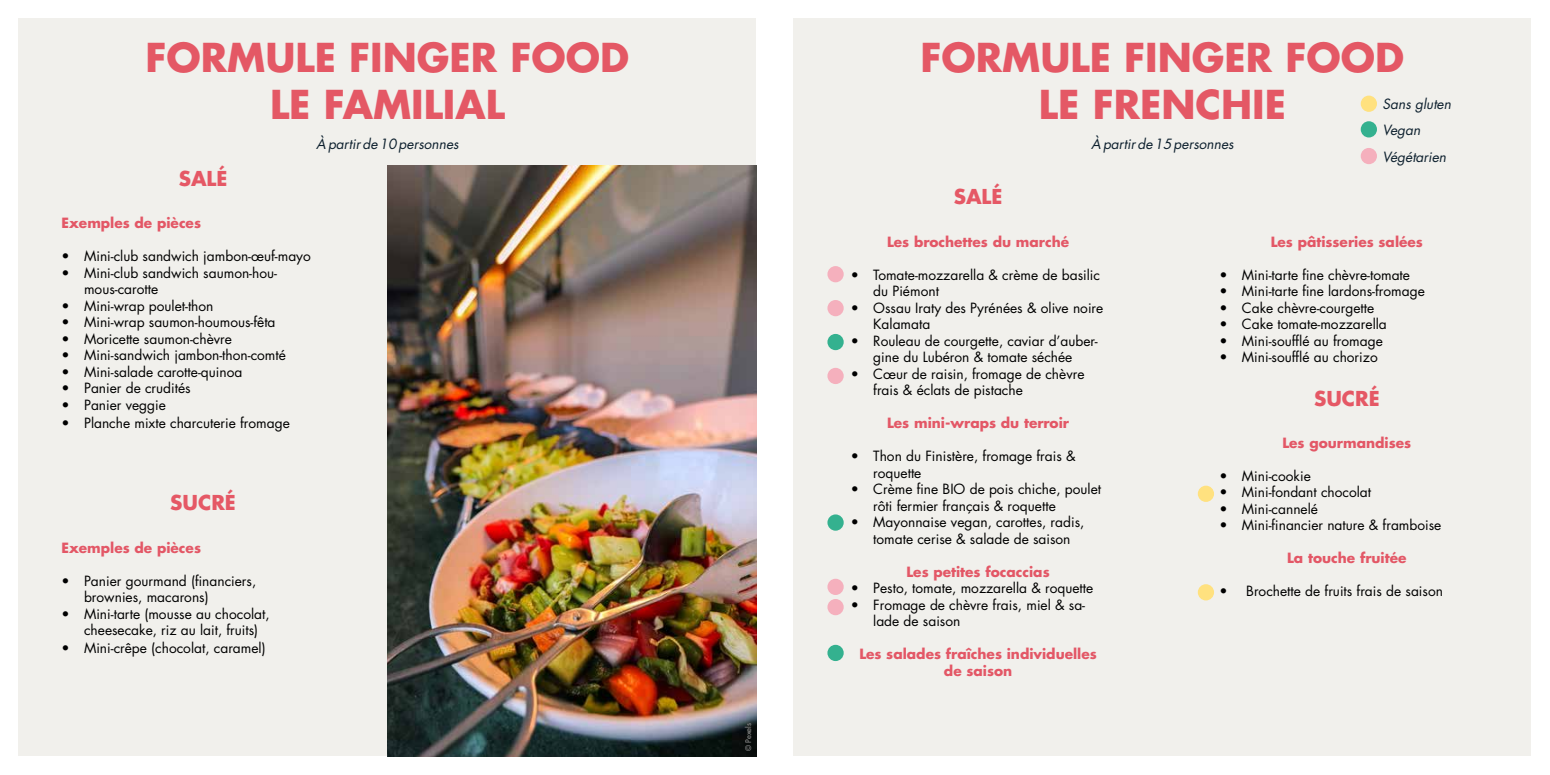
<style>
.page{position:relative;width:1550px;height:775px;background:#fff}
.page>*{position:absolute;margin:0;border:0;box-sizing:border-box;transform-origin:0 0}
.t1{font:700 38.75px/46.5px "Futura Std";color:#e45865;text-align:center}
.t2{font:700 20px "Futura Std";color:#e55865}
.t3{font:13.75px/16.5px "Futura Std";color:#000}
.t4{font:700 13.75px/16.5px "Futura Std";color:#e35766;text-align:center}
.t5{font:italic 13.75px/26.1px "Futura Std";color:#0d202e}
.t6{font:7.5px "Futura Std";color:#9c9c9c}
</style>
<div class="page">
<div style="left:19px;top:19px;width:737px;height:737px;background:#f1f0ec"></div>
<div style="left:794px;top:19px;width:737px;height:737px;background:#f1f0ec"></div>
<img style="left:388px;top:165px;width:368px;height:591px">
<div style="left:1361px;top:121px;width:16px;height:17px;background:#34b18f;border-radius:50%"></div>
<div style="left:1361px;top:148px;width:16px;height:16px;background:#f5b0bd;border-radius:50%"></div>
<div style="left:827px;top:266px;width:17px;height:16px;background:#f5b0bd;border-radius:50%"></div>
<div style="left:827px;top:300px;width:17px;height:16px;background:#f5b0bd;border-radius:50%"></div>
<div style="left:827px;top:334px;width:17px;height:16px;background:#34b18f;border-radius:50%"></div>
<div style="left:827px;top:514px;width:17px;height:17px;background:#34b18f;border-radius:50%"></div>
<div style="left:827px;top:645px;width:17px;height:16px;background:#34b18f;border-radius:50%"></div>
<div style="left:827px;top:579px;width:17px;height:16px;background:#f5b0bd;border-radius:50%"></div>
<div style="left:827px;top:599px;width:17px;height:16px;background:#f5b0bd;border-radius:50%"></div>
<div style="left:827px;top:368px;width:17px;height:16px;background:#f5b0bd;border-radius:50%"></div>
<div style="left:1361px;top:96px;width:16px;height:16px;background:#ffe17f;border-radius:50%"></div>
<div style="left:1198px;top:486px;width:16px;height:16px;background:#ffe17f;border-radius:50%"></div>
<div style="left:1198px;top:584px;width:16px;height:16px;background:#ffe17f;border-radius:50%"></div>
<h1 class="t1" style="left:146px;top:34px;width:485px">FORMULE FINGER FOOD<br>LE FAMILIAL</h1>
<h1 class="t1" style="left:921px;top:34px;width:485px">FORMULE FINGER FOOD<br>LE FRENCHIE</h1>
<p class="t5" style="left:1383px;top:91px;width:70px">Sans gluten<br>Vegan<br>Végétarien</p>
<p class="t5" style="left:316px;top:131px;width:144px">À partir de 10 personnes</p>
<p class="t5" style="left:1091px;top:131px;width:144px">À partir de 15 personnes</p>
<h2 class="t2" style="left:179px;top:165px;width:50px">SALÉ</h2>
<h2 class="t2" style="left:954px;top:184px;width:50px">SALÉ</h2>
<p class="t4" style="left:62px;top:215px;width:141px">Exemples de pièces</p>
<p class="t3" style="left:62px;top:248px;width:251px">• Mini-club sandwich jambon-œuf-mayo</p>
<p class="t3" style="left:84px;top:265px;width:194px;text-indent:-22px">• Mini-club sandwich saumon-hou&shy;mous-carotte</p>
<p class="t3" style="left:62px;top:298px;width:153px">• Mini-wrap poulet-thon</p>
<p class="t3" style="left:62px;top:314px;width:216px">• Mini-wrap saumon-houmous-fêta</p>
<p class="t3" style="left:62px;top:331px;width:172px">• Moricette saumon-chèvre</p>
<p class="t3" style="left:62px;top:347px;width:226px">• Mini-sandwich jambon-thon-comté</p>
<p class="t3" style="left:62px;top:364px;width:182px">• Mini-salade carotte-quinoa</p>
<p class="t3" style="left:62px;top:380px;width:131px">• Panier de crudités</p>
<p class="t3" style="left:62px;top:397px;width:106px">• Panier veggie</p>
<p class="t3" style="left:62px;top:415px;width:230px">• Planche mixte charcuterie fromage</p>
<h2 class="t2" style="left:170px;top:490px;width:67px">SUCRÉ</h2>
<p class="t4" style="left:62px;top:539px;width:141px">Exemples de pièces</p>
<p class="t3" style="left:84px;top:572px;width:174px;text-indent:-22px">• Panier gourmand (financiers, brownies, macarons)</p>
<p class="t3" style="left:84px;top:605px;width:187px;text-indent:-22px">• Mini-tarte (mousse au chocolat, cheesecake, riz au lait, fruits)</p>
<p class="t3" style="left:62px;top:640px;width:206px">• Mini-crêpe (chocolat, caramel)</p>
<p class="t6" style="left:744px;top:751px;width:30px;rotate:-90deg">© Pexels</p>
<p class="t4" style="left:887px;top:233px;width:184px">Les brochettes du marché</p>
<p class="t3" style="left:873px;top:267px;width:228px;text-indent:-22px">• Tomate-mozzarella &amp; crème de basilic du Piémont</p>
<p class="t3" style="left:873px;top:300px;width:232px;text-indent:-22px">• Ossau Iraty des Pyrénées &amp; olive noire<br>Kalamata</p>
<p class="t3" style="left:851px;top:333px;width:249px;text-align:center">• Rouleau de courgette, caviar d’auber&shy;gine du Lubéron &amp; tomate séchée</p>
<p class="t3" style="left:873px;top:366px;width:213px;text-indent:-22px">• Cœur de raisin, fromage de chèvre frais &amp; éclats de pistache</p>
<p class="t4" style="left:887px;top:415px;width:183px">Les mini-wraps du terroir</p>
<p class="t3" style="left:873px;top:448px;width:204px;text-indent:-22px">• Thon du Finistère, fromage frais &amp; roquette</p>
<p class="t3" style="left:873px;top:481px;width:229px;text-indent:-22px">• Crème fine BIO de pois chiche, poulet rôti fermier français &amp; roquette</p>
<p class="t3" style="left:873px;top:514px;width:213px;text-indent:-22px">• Mayonnaise vegan, carottes, radis, tomate cerise &amp; salade de saison</p>
<p class="t4" style="left:906px;top:563px;width:145px">Les petites focaccias</p>
<p class="t3" style="left:851px;top:580px;width:244px">• Pesto, tomate, mozzarella &amp; roquette</p>
<p class="t3" style="left:873px;top:597px;width:213px;text-indent:-22px">• Fromage de chèvre frais, miel &amp; sa&shy;lade de saison</p>
<p class="t4" style="left:859px;top:646px;width:239px">Les salades fraîches individuelles de saison</p>
<p class="t4" style="left:1271px;top:233px;width:154px">Les pâtisseries salées</p>
<p class="t3" style="left:1219px;top:267px;width:192px">• Mini-tarte fine chèvre-tomate</p>
<p class="t3" style="left:1219px;top:283px;width:207px">• Mini-tarte fine lardons-fromage</p>
<p class="t3" style="left:1219px;top:300px;width:156px">• Cake chèvre-courgette</p>
<p class="t3" style="left:1219px;top:316px;width:169px">• Cake tomate-mozzarella</p>
<p class="t3" style="left:1219px;top:333px;width:165px">• Mini-soufflé au fromage</p>
<p class="t3" style="left:1219px;top:349px;width:160px">• Mini-soufflé au chorizo</p>
<h2 class="t2" style="left:1314px;top:385px;width:67px">SUCRÉ</h2>
<p class="t4" style="left:1282px;top:434px;width:130px">Les gourmandises</p>
<p class="t3" style="left:1219px;top:468px;width:93px">• Mini-cookie</p>
<p class="t3" style="left:1219px;top:484px;width:153px">• Mini-fondant chocolat</p>
<p class="t3" style="left:1219px;top:501px;width:100px">• Mini-cannelé</p>
<p class="t3" style="left:1219px;top:517px;width:223px">• Mini-financier nature &amp; framboise</p>
<p class="t4" style="left:1287px;top:550px;width:121px">La touche fruitée</p>
<p class="t3" style="left:1219px;top:583px;width:225px">• Brochette de fruits frais de saison</p>
</div>
